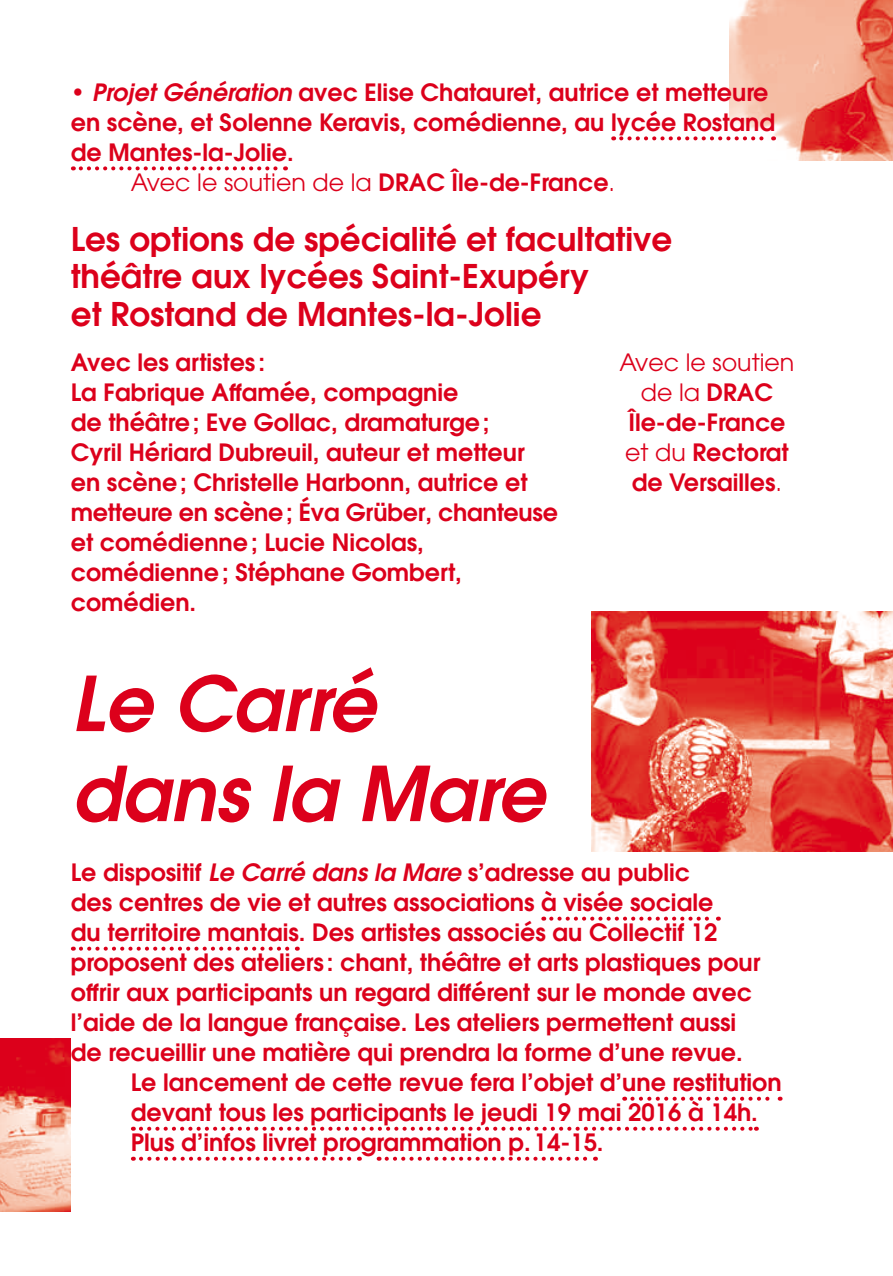
<style>
.page{position:relative;width:893px;height:1276px;background:#fff}
.page>*{position:absolute;margin:0;border:0;box-sizing:border-box;transform-origin:0 0}
.t1{font:italic 600 75px/90px "ITC Avant Garde Pro";color:#dc001b}
.t2{font:600 32.5px/37.5px "ITC Avant Garde Pro";color:#dc001b}
.t3{font:600 23.75px/30px "ITC Avant Garde Pro";color:#dc001b}
.t4{font:23.75px "ITC Avant Garde Pro";color:#dc001b}
.s1{font-style:italic}
.s2{font-weight:600}
.s3{font-weight:400}
</style>
<div class="page">
<img style="left:729px;top:0;width:164px;height:161px">
<img style="left:0;top:1038px;width:71px;height:173px">
<svg style="left:621px;top:136px;width:153px;height:4px"></svg>
<svg style="left:81px;top:166px;width:205px;height:4px"></svg>
<svg style="left:551px;top:916px;width:168px;height:4px"></svg>
<svg style="left:81px;top:946px;width:217px;height:4px"></svg>
<svg style="left:632px;top:1096px;width:149px;height:4px"></svg>
<svg style="left:141px;top:1126px;width:616px;height:4px"></svg>
<svg style="left:141px;top:1156px;width:219px;height:4px"></svg>
<svg style="left:387px;top:1156px;width:209px;height:4px"></svg>
<img style="left:592px;top:611px;width:301px;height:240px">
<p class="t3" style="left:71px;top:77px;width:699px">• <span class="s1">Projet Génération</span> avec Elise Chatauret, autrice et metteure</p>
<p class="t3" style="left:71px;top:107px;width:706px">en scène, et Solenne Keravis, comédienne, au lycée Rostand</p>
<p class="t3" style="left:71px;top:137px;width:224px">de Mantes-la-Jolie.</p>
<p class="t4" style="left:131px;top:167px;width:486px">Avec le soutien de la <span class="s2">DRAC Île-de-France</span>.</p>
<h2 class="t2" style="left:71px;top:220px;width:603px">Les options de spécialité et facultative théâtre aux lycées Saint-Exupéry<br>et Rostand de Mantes-la-Jolie</h2>
<p class="t3" style="left:71px;top:347px;width:489px">Avec les artistes :<br>La Fabrique Affamée, compagnie<br>de théâtre; Eve Gollac, dramaturge;<br>Cyril Hériard Dubreuil, auteur et metteur en scène; Christelle Harbonn, autrice et metteure en scène; Éva Grüber, chanteuse et comédienne; Lucie Nicolas, comédienne; Stéphane Gombert, comédien.</p>
<p class="t3" style="left:619px;top:347px;width:177px;text-align:center"><span class="s3">Avec le soutien de la</span> DRAC<br>Île-de-France <span class="s3">et du</span> Rectorat de Versailles<span class="s3">.</span></p>
<h1 class="t1" style="left:71px;top:657px;width:475px">Le Carré dans la Mare</h1>
<p class="t3" style="left:71px;top:857px;width:621px">Le dispositif <span class="s1">Le Carré dans la Mare</span> s’adresse au public</p>
<p class="t3" style="left:71px;top:887px;width:644px">des centres de vie et autres associations à visée sociale</p>
<p class="t3" style="left:71px;top:917px;width:648px">du territoire mantais. Des artistes associés au Collectif 12</p>
<p class="t3" style="left:71px;top:947px;width:691px">proposent des ateliers : chant, théâtre et arts plastiques pour</p>
<p class="t3" style="left:71px;top:977px;width:682px">offrir aux participants un regard différent sur le monde avec</p>
<p class="t3" style="left:71px;top:1007px;width:667px">l’aide de la langue française. Les ateliers permettent aussi</p>
<p class="t3" style="left:71px;top:1037px;width:673px">de recueillir une matière qui prendra la forme d’une revue.</p>
<p class="t3" style="left:131px;top:1067px;width:652px">Le lancement de cette revue fera l’objet d’une restitution</p>
<p class="t3" style="left:131px;top:1097px;width:629px">devant tous les participants le jeudi 19 mai 2016 à 14h.</p>
<p class="t3" style="left:131px;top:1127px;width:474px">Plus d’infos livret programmation p.14-15.</p>
</div>
